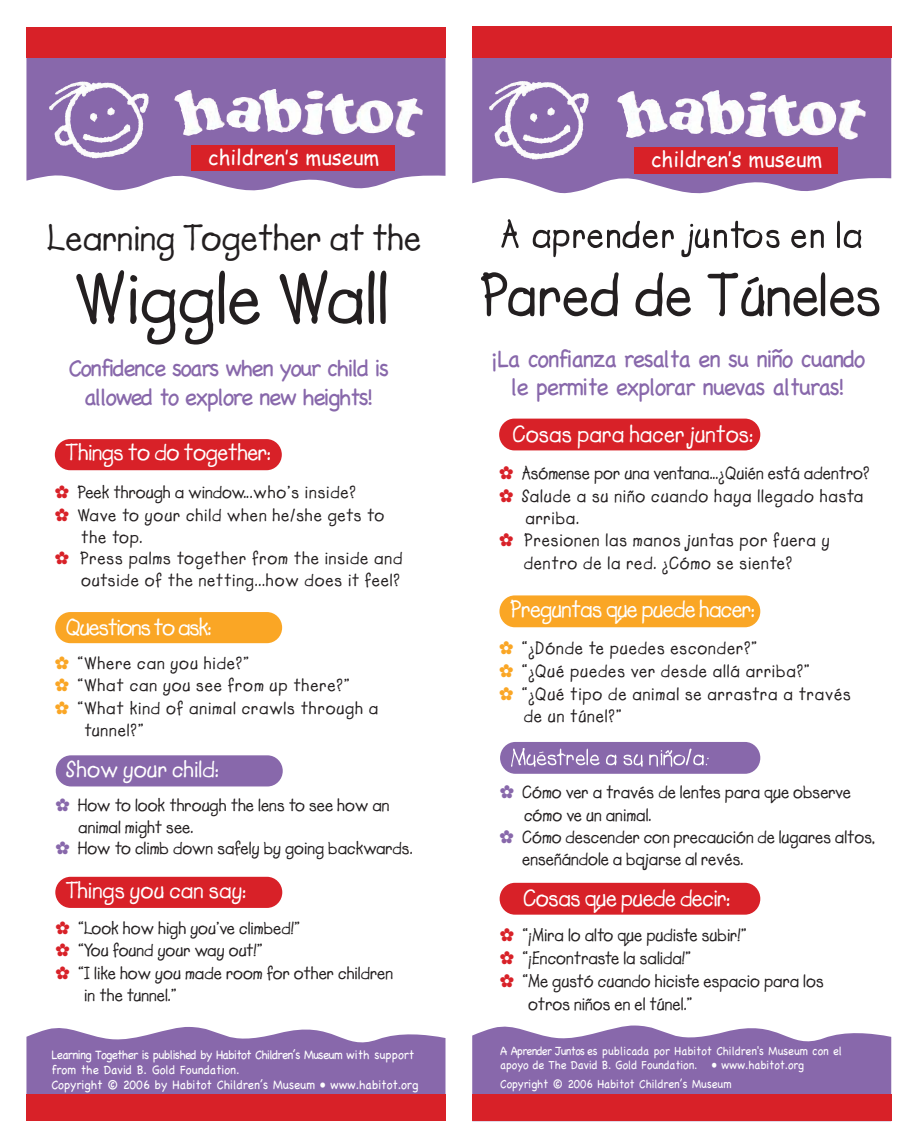
<style>
.page{position:relative;width:918px;height:1148px;background:#fff}
.page>*{position:absolute;margin:0;border:0;box-sizing:border-box;transform-origin:0 0}
.t1{font:74.1px "Lemonade ICG Bold";color:#231f20}
.t2{font:37.05px "Lemonade ICG Bold";color:#231f20}
.t3{font:24.3px/28.7px "Chalkboard";letter-spacing:-.055em;color:#8868ab;text-align:center;scale:.96 1}
.t4{font:24.3px "Lemonade ICG Bold";letter-spacing:-.02em;color:#fff;scale:.96 1}
.t5{font:24.3px "Lemonade ICG Bold";color:#fff;scale:.96 1}
.t6{font:23.7px/28.5px "Chalkboard";letter-spacing:-.07em;color:#8868ab;text-align:center}
.t7{font:23.7px "Lemonade ICG Bold";color:#fff}
.t8{font:23.7px "Lemonade ICG Bold";letter-spacing:-.02em;color:#fff}
.t9{font:23.7px "Lemonade ICG Bold";letter-spacing:-.05em;color:#fff}
.t10{font:21.15px "Comic Sans MS";color:#fff;scale:.96 1}
.t11{font:20.7px "Comic Sans MS";color:#fff}
.t12{font:18.15px "Lemonade ICG Bold";color:#231f20;scale:.96 1}
.t13{font:18.15px "Lemonade ICG Bold";letter-spacing:.05em;color:#231f20;scale:.96 1}
.t14{font:17.85px "Lemonade ICG Bold";color:#231f20}
.t15{font:17.85px "Lemonade ICG Bold";letter-spacing:.05em;color:#231f20}
.t16{font:12.6px/14.9px "Chalkboard";color:#fff;scale:.93 1}
.t17{font:12.15px/13.6px "Chalkboard";color:#fff;scale:.91 1}
.s1{color:#d82128}
.s2{color:#faa625}
.s3{color:#8868ab}
</style>
<div class="page">
<svg style="left:472px;top:1025px;width:419px;height:69px;background:#9579b4"></svg>
<div style="left:472px;top:1094px;width:419px;height:27px;background:#d82128"></div>
<svg style="left:472px;top:58px;width:419px;height:136px;fill:#8868ab"></svg>
<div style="left:472px;top:27px;width:419px;height:31px;background:#d82128"></div>
<div style="left:635px;top:147px;width:203px;height:27px;background:#d82128"></div>
<img style="left:489px;top:81px;width:33px;height:29px">
<img style="left:617px;top:90px;width:161px;height:48px">
<div style="left:499px;top:418px;width:261px;height:32px;background:#d82128;border-radius:16px"></div>
<svg style="left:481px;top:272px;width:398px;height:44px"></svg>
<svg style="left:501px;top:219px;width:360px;height:38px"></svg>
<div style="left:499px;top:595px;width:261px;height:32px;background:#faa625;border-radius:16px"></div>
<div style="left:500px;top:742px;width:260px;height:31px;background:#8868ab;border-radius:16px"></div>
<div style="left:500px;top:882px;width:260px;height:32px;background:#d82128;border-radius:16px"></div>
<svg style="left:511px;top:748px;width:198px;height:19px"></svg>
<svg style="left:26px;top:1027px;width:420px;height:67px;background:#9579b4"></svg>
<div style="left:26px;top:1094px;width:420px;height:26px;background:#d82128"></div>
<svg style="left:26px;top:58px;width:420px;height:133px;fill:#8868ab"></svg>
<div style="left:26px;top:28px;width:420px;height:30px;background:#d82128"></div>
<div style="left:192px;top:145px;width:203px;height:26px;background:#d82128"></div>
<img style="left:49px;top:82px;width:33px;height:28px">
<img style="left:174px;top:89px;width:161px;height:47px">
<div style="left:55px;top:439px;width:227px;height:31px;background:#d82128;border-radius:15px"></div>
<div style="left:55px;top:612px;width:227px;height:31px;background:#faa625;border-radius:15px"></div>
<div style="left:56px;top:755px;width:227px;height:31px;background:#8868ab;border-radius:15px"></div>
<div style="left:55px;top:876px;width:227px;height:32px;background:#d82128;border-radius:15px"></div>
<p class="t11" style="left:208px;top:142px;width:173px">children’s museum</p>
<h2 class="t2" style="left:47px;top:216px;width:376px">Learning Together at the</h2>
<h1 class="t1" style="left:74px;top:254px;width:317px">Wiggle Wall</h1>
<h3 class="t6" style="left:68px;top:354px;width:322px">Confidence soars when your child is allowed to explore new heights!</h3>
<h3 class="t8" style="left:65px;top:438px;width:207px">Things to do together:</h3>
<p class="t14" style="left:55px;top:481px;width:303px"><span class="s1">✿</span> Peek through a window...who’s inside?</p>
<p class="t15" style="left:55px;top:504px;width:331px"><span class="s1">✿</span> Wave to your child when he/she gets to</p>
<p class="t14" style="left:81px;top:526px;width:63px">the top.</p>
<p class="t15" style="left:55px;top:547px;width:349px"><span class="s1">✿</span> Press palms together from the inside and</p>
<p class="t15" style="left:81px;top:569px;width:320px">outside of the netting...how does it feel?</p>
<h3 class="t9" style="left:66px;top:613px;width:147px">Questions to ask:</h3>
<p class="t15" style="left:55px;top:652px;width:196px"><span class="s2">✿</span> “Where can you hide?”</p>
<p class="t15" style="left:55px;top:675px;width:296px"><span class="s2">✿</span> “What can you see from up there?”</p>
<p class="t15" style="left:55px;top:697px;width:325px"><span class="s2">✿</span> “What kind of animal crawls through a</p>
<p class="t14" style="left:84px;top:719px;width:61px">tunnel?”</p>
<h3 class="t7" style="left:66px;top:755px;width:154px">Show your child:</h3>
<p class="t14" style="left:55px;top:794px;width:336px"><span class="s3">✿</span> How to look through the lens to see how an</p>
<p class="t14" style="left:78px;top:816px;width:117px">animal might see.</p>
<p class="t14" style="left:55px;top:838px;width:359px"><span class="s3">✿</span> How to climb down safely by going backwards.</p>
<h3 class="t7" style="left:66px;top:876px;width:182px">Things you can say:</h3>
<p class="t14" style="left:56px;top:917px;width:246px"><span class="s1">✿</span> “Look how high you’ve climbed!”</p>
<p class="t14" style="left:56px;top:939px;width:209px"><span class="s1">✿</span> “You found your way out!”</p>
<p class="t14" style="left:56px;top:962px;width:339px"><span class="s1">✿</span> “I like how you made room for other children</p>
<p class="t14" style="left:84px;top:984px;width:94px">in the tunnel.”</p>
<p class="t16" style="left:51px;top:1047px;width:396px">Learning Together is published by Habitot Children’s Museum with support from the David B. Gold Foundation.<br>Copyright © 2006 by Habitot Children’s Museum • www.habitot.org</p>
<p class="t10" style="left:651px;top:144px;width:180px">children’s museum</p>
<h3 class="t3" style="left:490px;top:344px;width:392px">¡La confianza resalta en su niño cuando le permite explorar nuevas alturas!</h3>
<h3 class="t5" style="left:512px;top:419px;width:252px">Cosas para hacer juntos:</h3>
<p class="t12" style="left:499px;top:462px;width:387px"><span class="s1">✿</span> Asómense por una ventana...¿Quién está adentro?</p>
<p class="t13" style="left:499px;top:485px;width:381px"><span class="s1">✿</span> Salude a su niño cuando haya llegado hasta</p>
<p class="t12" style="left:525px;top:508px;width:58px">arriba.</p>
<p class="t13" style="left:499px;top:529px;width:346px"><span class="s1">✿</span> Presionen las manos juntas por fuera y</p>
<p class="t13" style="left:524px;top:552px;width:281px">dentro de la red. ¿Cómo se siente?</p>
<h3 class="t4" style="left:510px;top:595px;width:256px">Preguntas que puede hacer:</h3>
<p class="t13" style="left:499px;top:637px;width:270px"><span class="s2">✿</span> “¿Dónde te puedes esconder?”</p>
<p class="t13" style="left:499px;top:660px;width:325px"><span class="s2">✿</span> “¿Qué puedes ver desde allá arriba?”</p>
<p class="t13" style="left:499px;top:683px;width:368px"><span class="s2">✿</span> “¿Qué tipo de animal se arrastra a través</p>
<p class="t13" style="left:524px;top:705px;width:103px">de un túnel?”</p>
<p class="t12" style="left:500px;top:781px;width:367px"><span class="s3">✿</span> Cómo ver a través de lentes para que observe</p>
<p class="t12" style="left:524px;top:804px;width:134px">cómo ve un animal.</p>
<p class="t12" style="left:500px;top:826px;width:392px"><span class="s3">✿</span> Cómo descender con precaución de lugares altos,</p>
<p class="t12" style="left:522px;top:848px;width:232px">enseñándole a bajarse al revés.</p>
<h3 class="t4" style="left:523px;top:883px;width:217px">Cosas que puede decir:</h3>
<p class="t12" style="left:500px;top:924px;width:259px"><span class="s1">✿</span> “¡Mira lo alto que pudiste subir!”</p>
<p class="t12" style="left:500px;top:947px;width:201px"><span class="s1">✿</span> “¡Encontraste la salida!”</p>
<p class="t12" style="left:500px;top:970px;width:339px"><span class="s1">✿</span> “Me gustó cuando hiciste espacio para los</p>
<p class="t12" style="left:528px;top:992px;width:172px">otros niños en el túnel.”</p>
<p class="t17" style="left:500px;top:1044px;width:377px">A Aprender Juntos es publicada por Habitot Children's Museum con el apoyo de The David B. Gold Foundation. • www.habitot.org</p>
<p class="t17" style="left:500px;top:1077px;width:256px">Copyright © 2006 Habitot Children’s Museum</p>
</div>
